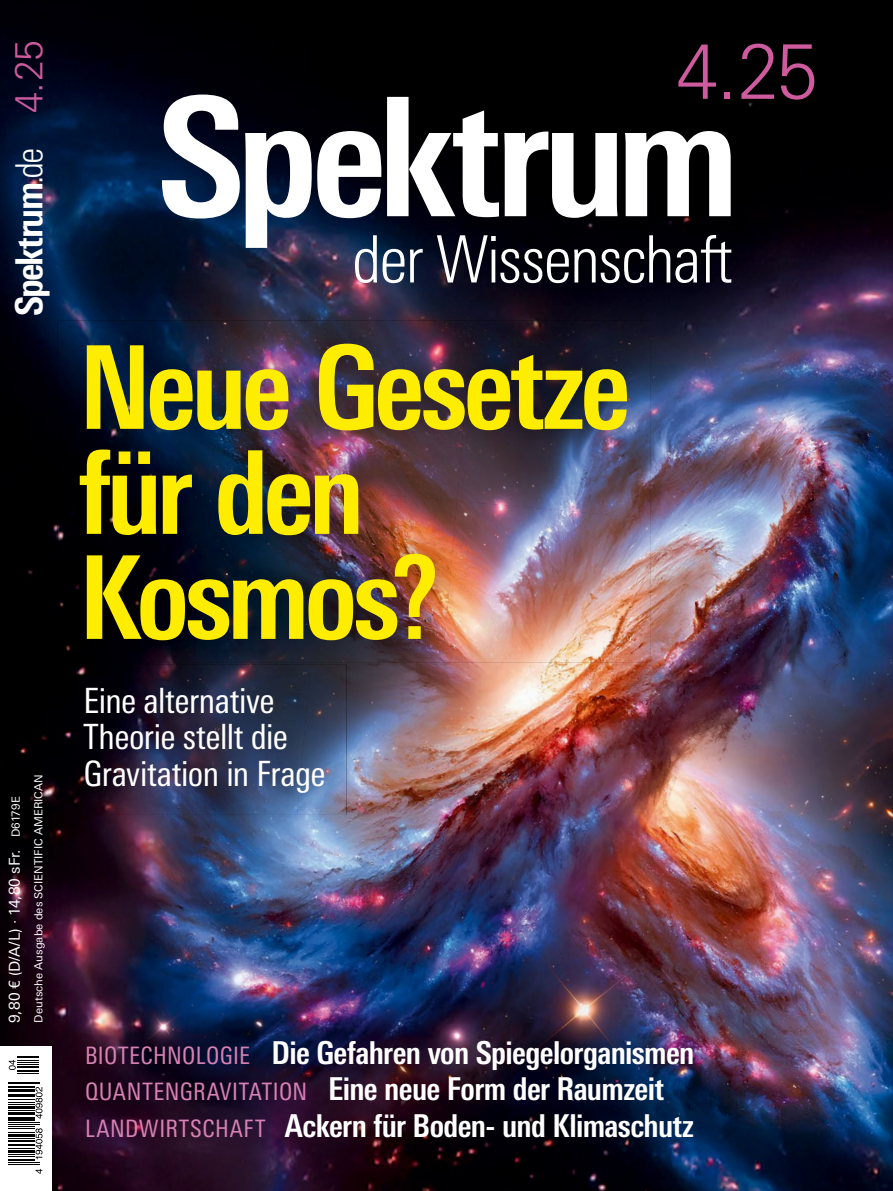
<style>
.page{position:relative;width:893px;height:1191px;background:#fff}
.page>*{position:absolute;margin:0;border:0;box-sizing:border-box;transform-origin:0 0}
.t1{font:700 condensed 115.5px/105px "Univers Next Pro";letter-spacing:-.045em;color:#ffed00}
.t2{font:300 75px "Univers Next Pro";color:#cd5b9e}
.t3{font:700 condensed 37.5px "Univers Next Pro";letter-spacing:-.04em;color:#fff;scale:1.05 1}
.t4{font:300 37.5px "Univers Next Pro";color:#cd5b9e}
.t5{font:condensed 34.8px/36.5px "Univers Next Pro";letter-spacing:-.015em;color:#fff}
.t6{font:700 condensed 31.5px/36.5px "Univers Next Pro";letter-spacing:-.02em;color:#fff}
.t7{font:15px "Univers Next Pro";letter-spacing:-.01em;color:#fff}
.t8{font:11.25px "Univers Next Pro";letter-spacing:.005em;color:#fff}
.s1{font-weight:300}
.s2{font-size:11.25px}
.s3{font-weight:400;font-size:24px;color:#d681b4}
</style>
<div class="page">
<img style="left:0;top:0;width:893px;height:1191px">
<svg style="left:162px;top:95px;width:569px;height:153px"></svg>
<svg style="left:355px;top:235px;width:376px;height:48px"></svg>
<div style="left:0;top:1046px;width:51px;height:145px;background:#fff"></div>
<img style="left:57px;top:321px;width:193px;height:144px">
<img style="left:250px;top:321px;width:207px;height:161px">
<img style="left:457px;top:321px;width:193px;height:180px">
<img style="left:57px;top:465px;width:194px;height:198px">
<img style="left:234px;top:482px;width:223px;height:181px">
<img style="left:442px;top:501px;width:208px;height:162px">
<img style="left:63px;top:665px;width:234px;height:150px">
<img style="left:297px;top:665px;width:49px;height:150px">
<hr style="left:17px;top:1056px;width:22px;height:2px;background:#000">
<svg style="left:9px;top:1082px;width:34px;height:91px"></svg>
<svg style="left:9px;top:1059px;width:30px;height:13px"></svg>
<p class="t4" style="left:7px;top:113px;width:74px;rotate:-90deg">4. 25</p>
<p class="t2" style="left:676px;top:28px;width:144px">4. 25</p>
<p class="t3" style="left:7px;top:316px;width:162px;rotate:-90deg">Spektrum<span class="s1">.de</span></p>
<p class="t7" style="left:6px;top:1022px;width:228px;rotate:-90deg">9,80 € (D/A/L) · 14,80 sFr. <span class="s2">D6179E</span></p>
<p class="t8" style="left:32px;top:1022px;width:250px;rotate:-90deg">Deutsche Ausgabe des SCIENTIFIC AMERICAN</p>
<p class="t1" style="left:79px;top:334px;width:554px">Neue Gesetze für den<br>Kosmos?</p>
<p class="t5" style="left:83px;top:682px;width:244px">Eine alternative<br>Theorie stellt die<br>Gravitation in Frage</p>
<p class="t6" style="left:85px;top:1034px;width:611px"><span class="s3">BIOTECHNOLOGIE</span> Die Gefahren von Spiegelorganismen<br><span class="s3">QUANTENGRAVITATION</span> Eine neue Form der Raumzeit<br><span class="s3">LANDWIRTSCHAFT</span> Ackern für Boden- und Klimaschutz</p>
</div>
